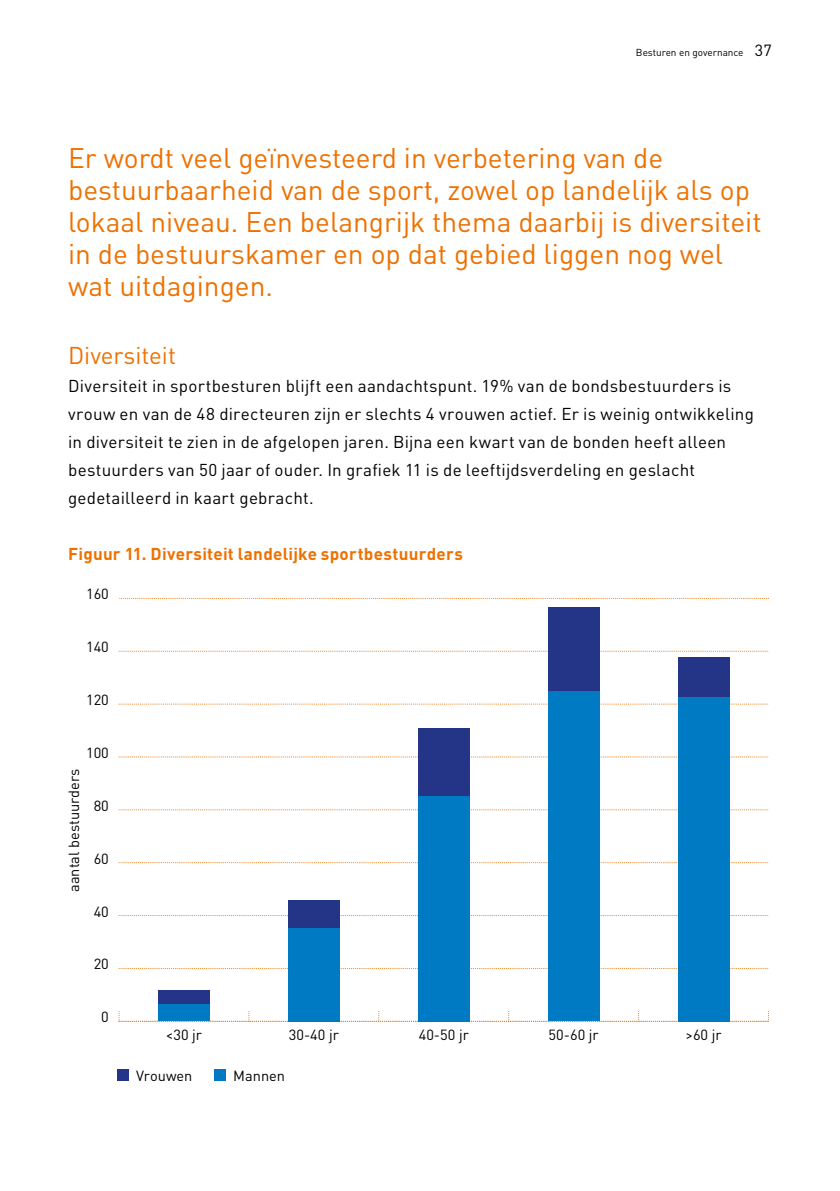
<style>
.page{position:relative;width:840px;height:1191px;background:#fff}
.page>*{position:absolute;margin:0;border:0;box-sizing:border-box;transform-origin:0 0}
.t1{font:28px/32px "DIN";color:#ee7100}
.t2{font:24px "DIN";color:#ee7100}
.t3{font:17px/28px "DIN";letter-spacing:.015em;color:#000}
.t4{font:700 17px "DIN";letter-spacing:.015em;color:#ee7100}
.t5{font:14.6px "DIN Pro";color:#000}
.t6{font:10px "DIN";color:#000}
.s1{font-size:16px}
</style>
<div class="page">
<hr style="left:0;top:0;width:1px;height:1117px;background:#ee7100">
<hr style="left:0;top:1123px;width:1px;height:68px;background:#000">
<svg style="left:118px;top:1010px;width:650px;height:11px"></svg>
<svg style="left:119px;top:968px;width:649px;height:1px"></svg>
<svg style="left:119px;top:915px;width:649px;height:1px"></svg>
<svg style="left:119px;top:862px;width:649px;height:1px"></svg>
<svg style="left:119px;top:809px;width:649px;height:1px"></svg>
<svg style="left:119px;top:756px;width:649px;height:1px"></svg>
<svg style="left:119px;top:703px;width:649px;height:1px"></svg>
<svg style="left:119px;top:651px;width:649px;height:1px"></svg>
<svg style="left:119px;top:598px;width:649px;height:1px"></svg>
<div style="left:158px;top:990px;width:52px;height:14px;background:#243588"></div>
<div style="left:288px;top:900px;width:51px;height:28px;background:#243588"></div>
<div style="left:417px;top:728px;width:52px;height:67px;background:#243588"></div>
<div style="left:547px;top:607px;width:52px;height:84px;background:#243588"></div>
<div style="left:677px;top:657px;width:52px;height:40px;background:#243588"></div>
<div style="left:158px;top:1004px;width:52px;height:17px;background:#007ac2"></div>
<div style="left:288px;top:928px;width:51px;height:93px;background:#007ac2"></div>
<div style="left:417px;top:795px;width:52px;height:226px;background:#007ac2"></div>
<div style="left:547px;top:691px;width:52px;height:330px;background:#007ac2"></div>
<div style="left:677px;top:697px;width:52px;height:324px;background:#007ac2"></div>
<div style="left:117px;top:1069px;width:11px;height:12px;background:#243588"></div>
<div style="left:214px;top:1069px;width:12px;height:12px;background:#007ac2"></div>
<img style="left:0;top:348px;width:1px;height:769px">
<p class="t6" style="left:635px;top:46px;width:137px">Besturen en governance <span class="s1">37</span></p>
<h1 class="t1" style="left:68px;top:141px;width:694px">Er wordt veel geïnvesteerd in verbetering van de bestuurbaarheid van de sport, zowel op landelijk als op lokaal niveau. Een belangrijk thema daarbij is diversiteit in de bestuurskamer en op dat gebied liggen nog wel wat uitdagingen.</h1>
<h2 class="t2" style="left:68px;top:340px;width:109px">Diversiteit</h2>
<p class="t3" style="left:68px;top:372px;width:687px">Diversiteit in sportbesturen blijft een aandachtspunt. 19% van de bondsbestuurders is vrouw en van de 48 directeuren zijn er slechts 4 vrouwen actief. Er is weinig ontwikkeling in diversiteit te zien in de afgelopen jaren. Bijna een kwart van de bonden heeft alleen bestuurders van 50 jaar of ouder. In grafiek 11 is de leeftijdsverdeling en geslacht gedetailleerd in kaart gebracht.</p>
<p class="t4" style="left:68px;top:543px;width:396px">Figuur 11. Diversiteit landelijke sportbestuurders</p>
<p class="t5" style="left:86px;top:584px;width:24px">160</p>
<p class="t5" style="left:86px;top:637px;width:24px">140</p>
<p class="t5" style="left:86px;top:690px;width:24px">120</p>
<p class="t5" style="left:64px;top:892px;width:125px;rotate:-90deg">aantal bestuurders</p>
<p class="t5" style="left:86px;top:742px;width:24px">100</p>
<p class="t5" style="left:94px;top:795px;width:17px">80</p>
<p class="t5" style="left:94px;top:848px;width:17px">60</p>
<p class="t5" style="left:94px;top:901px;width:17px">40</p>
<p class="t5" style="left:94px;top:954px;width:17px">20</p>
<p class="t5" style="left:101px;top:1007px;width:9px">0</p>
<p class="t5" style="left:166px;top:1025px;width:38px">&lt;30 jr</p>
<p class="t5" style="left:289px;top:1025px;width:52px">30-40 jr</p>
<p class="t5" style="left:418px;top:1025px;width:52px">40-50 jr</p>
<p class="t5" style="left:548px;top:1025px;width:52px">50-60 jr</p>
<p class="t5" style="left:685px;top:1025px;width:38px">&gt;60 jr</p>
<p class="t5" style="left:136px;top:1066px;width:58px">Vrouwen</p>
<p class="t5" style="left:233px;top:1066px;width:53px">Mannen</p>
</div>
